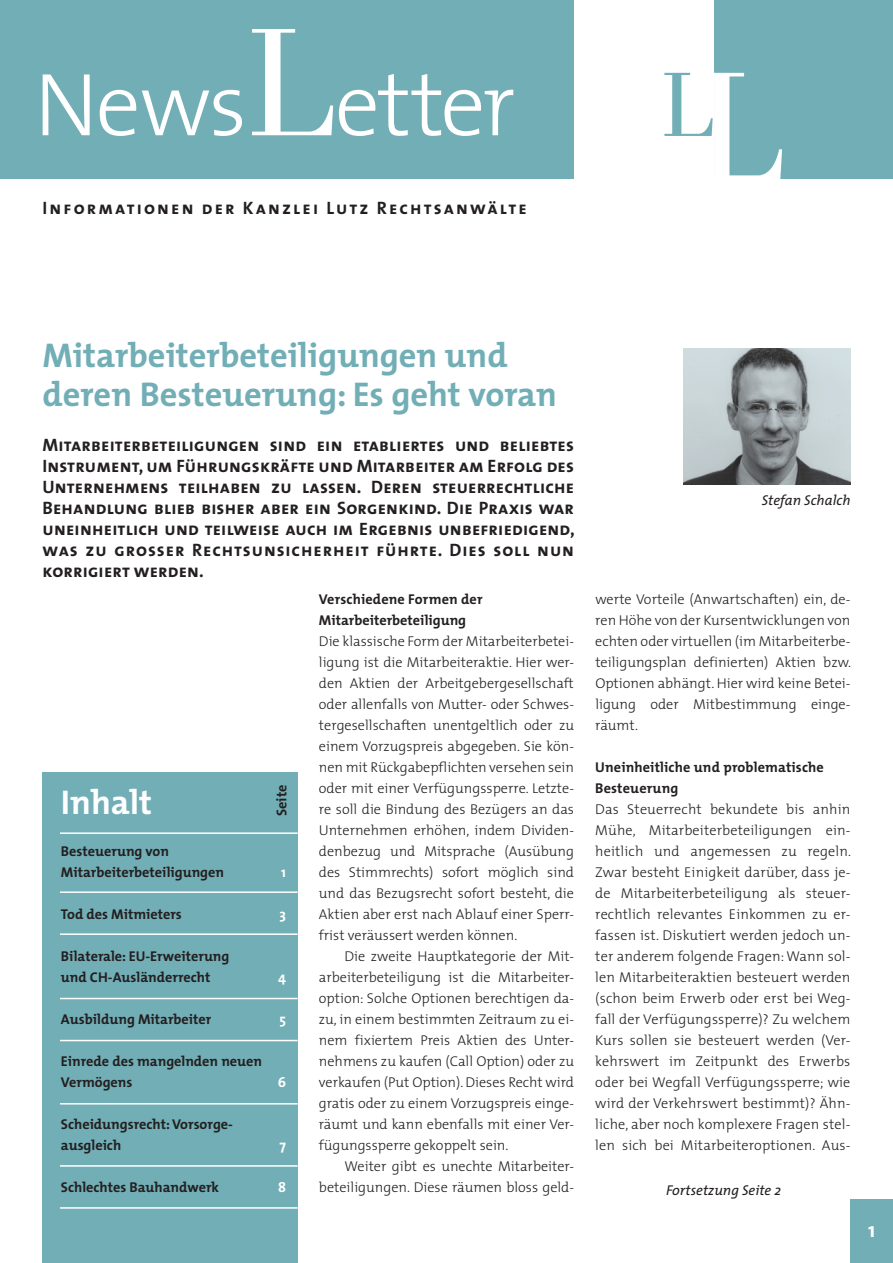
<style>
.page{position:relative;width:893px;height:1263px;background:#fff}
.page>*{position:absolute;margin:0;border:0;box-sizing:border-box;transform-origin:0 0}
.t1{font:94.5px "Bodoni";color:#72aeb6}
.t2{font:300 90px "The Mix";letter-spacing:-.03em;color:#fff}
.t3{font:700 34.5px/39px "The Mix";color:#72aeb6}
.t4{font:700 34.5px "The Mix";color:#fff}
.t5{font:700 21px "The Mix";color:#fff}
.t6{font:18px/21px "The Mix Bold Caps";letter-spacing:.055em;color:#231f20;text-align:justify}
.t7{font:18px "The Mix Bold Caps";letter-spacing:.12em;color:#231f20}
.t8{font:300 14.25px/21px "The Mix";color:#231f20;text-align:justify}
.t9{font:700 14.25px/21px "The Mix";color:#231f20}
.t10{font:italic 14.25px "The Mix";color:#231f20}
.t11{font:700 14.25px "The Mix";color:#fff}
.s1{font-family:"Bodoni";font-weight:400;font-size:159px}
.s2{font-size:159px;color:#fff}
</style>
<div class="page">
<div style="left:850px;top:1199px;width:43px;height:64px;background:#72aeb6"></div>
<div style="left:0;top:0;width:574px;height:179px;background:#72aeb6"></div>
<div style="left:714px;top:0;width:179px;height:179px;background:#72aeb6"></div>
<div style="left:43px;top:772px;width:255px;height:491px;background:#72aeb6"></div>
<hr style="left:60px;top:832px;width:238px;height:2px;background:#fff">
<hr style="left:60px;top:891px;width:238px;height:2px;background:#fff">
<hr style="left:60px;top:933px;width:238px;height:2px;background:#fff">
<hr style="left:60px;top:998px;width:238px;height:1px;background:#fff">
<hr style="left:60px;top:1040px;width:238px;height:1px;background:#fff">
<hr style="left:60px;top:1103px;width:238px;height:1px;background:#fff">
<img style="left:683px;top:349px;width:167px;height:136px">
<hr style="left:60px;top:1165px;width:238px;height:2px;background:#fff">
<hr style="left:60px;top:1207px;width:238px;height:2px;background:#fff">
<h2 class="t2" style="left:34px;top:30px;width:483px">News<span class="s1">L</span>etter</h2>
<p class="t7" style="left:43px;top:193px;width:486px">Informationen der Kanzlei Lutz Rechtsanwälte</p>
<h1 class="t1" style="left:661px;top:52px;width:124px">L<span class="s2">L</span></h1>
<h3 class="t3" style="left:43px;top:335px;width:516px">Mitarbeiterbeteiligungen und deren Besteuerung: Es geht voran</h3>
<p class="t6" style="left:43px;top:434px;width:534px">Mitarbeiterbeteiligungen sind ein etabliertes und beliebtes Instrument, um Führungskräfte und Mitarbeiter am Erfolg des Unternehmens teilhaben zu lassen. Deren steuerrechtliche Behandlung blieb bisher aber ein Sorgenkind. Die Praxis war uneinheitlich und teilweise auch im Ergebnis unbefriedigend, was zu grosser Rechtsunsicherheit führte. Dies soll nun korrigiert werden.</p>
<h3 class="t4" style="left:61px;top:773px;width:93px">Inhalt</h3>
<p class="t9" style="left:61px;top:840px;width:165px">Besteuerung von<br>Mitarbeiterbeteiligungen</p>
<p class="t9" style="left:271px;top:816px;width:33px;rotate:-90deg">Seite</p>
<p class="t11" style="left:281px;top:860px;width:6px">1</p>
<p class="t9" style="left:61px;top:903px;width:122px">Tod des Mitmieters</p>
<p class="t11" style="left:279px;top:902px;width:8px">3</p>
<p class="t9" style="left:61px;top:945px;width:170px">Bilaterale: EU-Erweiterung und CH-Ausländerrecht</p>
<p class="t11" style="left:278px;top:965px;width:9px">4</p>
<p class="t9" style="left:61px;top:1008px;width:152px">Ausbildung Mitarbeiter</p>
<p class="t11" style="left:279px;top:1007px;width:8px">5</p>
<p class="t9" style="left:61px;top:1050px;width:203px">Einrede des mangelnden neuen<br>Vermögens</p>
<p class="t11" style="left:278px;top:1070px;width:10px">6</p>
<p class="t9" style="left:61px;top:1114px;width:173px">Scheidungsrecht: Vorsorge&shy;ausgleich</p>
<p class="t11" style="left:279px;top:1133px;width:8px">7</p>
<p class="t9" style="left:61px;top:1177px;width:160px">Schlechtes Bauhandwerk</p>
<p class="t11" style="left:278px;top:1175px;width:9px">8</p>
<p class="t9" style="left:319px;top:588px;width:165px">Verschiedene Formen der<br>Mitarbeiterbeteiligung</p>
<p class="t8" style="left:319px;top:630px;width:257px">Die klassische Form der Mitarbeiterbetei&shy;ligung ist die Mitarbeiteraktie. Hier wer&shy;den Aktien der Arbeitgebergesellschaft oder allenfalls von Mutter- oder Schwes&shy;tergesellschaften unentgeltlich oder zu einem Vorzugspreis abgegeben. Sie kön&shy;nen mit Rückgabepflichten versehen sein oder mit einer Verfügungssperre. Letzte&shy;re soll die Bindung des Bezügers an das Unternehmen erhöhen, indem Dividen&shy;denbezug und Mitsprache (Ausübung des Stimmrechts) sofort möglich sind und das Bezugsrecht sofort besteht, die Aktien aber erst nach Ablauf einer Sperr&shy;frist veräussert werden können.</p>
<p class="t8" style="left:319px;top:945px;width:257px;text-indent:26px">Die zweite Hauptkategorie der Mit&shy;arbeiterbeteiligung ist die Mitarbeiter&shy;option: Solche Optionen berechtigen da&shy;zu, in einem bestimmten Zeitraum zu ei&shy;nem fixiertem Preis Aktien des Unter&shy;nehmens zu kaufen (Call Option) oder zu verkaufen (Put Option). Dieses Recht wird gratis oder zu einem Vorzugspreis einge&shy;räumt und kann ebenfalls mit einer Ver&shy;fügungssperre gekoppelt sein.</p>
<p class="t8" style="left:319px;top:1155px;width:257px;text-align:right">Weiter gibt es unechte Mitarbeiter&shy;beteiligungen. Diese räumen bloss geld-</p>
<p class="t10" style="left:762px;top:488px;width:90px">Stefan Schalch</p>
<p class="t8" style="left:595px;top:588px;width:257px">werte Vorteile (Anwartschaften) ein, de&shy;ren Höhe von der Kursentwicklungen von echten oder virtuellen (im Mitarbeiterbe&shy;teiligungsplan definierten) Aktien bzw.<br>Optionen abhängt. Hier wird keine Betei&shy;ligung oder Mitbestimmung einge&shy;räumt.</p>
<p class="t9" style="left:595px;top:756px;width:230px">Uneinheitliche und problematische<br>Besteuerung</p>
<p class="t8" style="left:595px;top:798px;width:257px">Das Steuerrecht bekundete bis anhin Mühe, Mitarbeiterbeteiligungen ein&shy;heitlich und angemessen zu regeln.<br>Zwar besteht Einigkeit darüber, dass je&shy;de Mitarbeiterbeteiligung als steuer&shy;rechtlich relevantes Einkommen zu er&shy;fassen ist. Diskutiert werden jedoch un&shy;ter anderem folgende Fragen: Wann sol&shy;len Mitarbeiteraktien besteuert werden (schon beim Erwerb oder erst bei Weg&shy;fall der Verfügungssperre)? Zu welchem Kurs sollen sie besteuert werden (Ver&shy;kehrswert im Zeitpunkt des Erwerbs oder bei Wegfall Verfügungssperre; wie wird der Verkehrswert bestimmt)? Ähn&shy;liche, aber noch komplexere Fragen stel&shy;len sich bei Mitarbeiteroptionen. Aus-</p>
<p class="t10" style="left:666px;top:1179px;width:117px">Fortsetzung Seite 2</p>
<h3 class="t5" style="left:868px;top:1213px;width:9px">1</h3>
</div>
